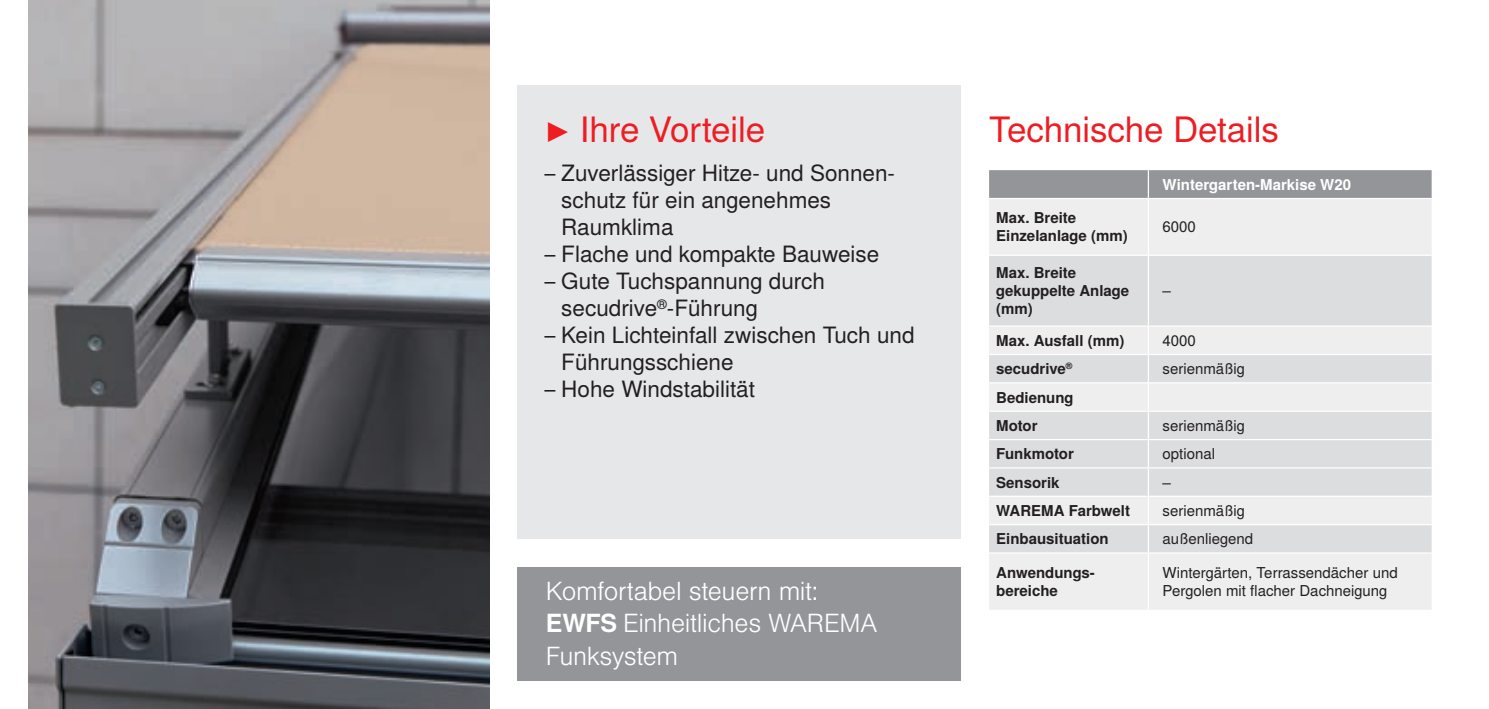
<style>
.page{position:relative;width:1489px;height:709px;background:#fff}
.page>*{position:absolute;margin:0;border:0;box-sizing:border-box;transform-origin:0 0}
.t1{font:35px "Nimbus San LOT";letter-spacing:-.005em;color:#ee1d23}
.t2{font:300 25px/32.5px "Nimbus San LOT";letter-spacing:-.015em;color:#fff}
.t3{font:22.5px "Nimbus San LOT";color:#231f20}
.t4{font:700 15px/18px "Nimbus San LOT";color:#231f20}
.t5{font:15px/18px "Nimbus San LOT";color:#231f20}
.t6{font:700 15px "Nimbus San LOT";color:#fff}
.s1{font-weight:700}
</style>
<div class="page">
<div style="left:517px;top:85px;width:443px;height:454px;background:#e6e7e9"></div>
<img style="left:28px;top:0;width:461px;height:709px">
<div style="left:517px;top:567px;width:443px;height:113px;background:#939598"></div>
<div style="left:989px;top:199px;width:442px;height:410px;background:#eeeeef"></div>
<svg style="left:989px;top:256px;width:442px;height:296px;background:#e1e2e3"></svg>
<svg style="left:989px;top:170px;width:442px;height:28px;background:#949699"></svg>
<hr style="left:1147px;top:199px;width:1px;height:55px;background:#fff">
<hr style="left:989px;top:254px;width:159px;height:2px;background:#fff">
<hr style="left:1148px;top:254px;width:283px;height:2px;background:#fff">
<hr style="left:1147px;top:256px;width:1px;height:69px;background:#fff">
<hr style="left:989px;top:325px;width:159px;height:2px;background:#fff">
<hr style="left:1148px;top:325px;width:283px;height:2px;background:#fff">
<svg style="left:1147px;top:327px;width:1px;height:225px"></svg>
<hr style="left:1147px;top:553px;width:1px;height:56px;background:#fff">
<hr style="left:989px;top:354px;width:159px;height:1px;background:#fff">
<hr style="left:1148px;top:354px;width:283px;height:1px;background:#fff">
<hr style="left:989px;top:382px;width:159px;height:1px;background:#fff">
<hr style="left:1148px;top:382px;width:283px;height:1px;background:#fff">
<hr style="left:989px;top:410px;width:159px;height:2px;background:#fff">
<hr style="left:1148px;top:410px;width:283px;height:2px;background:#fff">
<hr style="left:989px;top:439px;width:159px;height:1px;background:#fff">
<hr style="left:1148px;top:439px;width:283px;height:1px;background:#fff">
<hr style="left:989px;top:467px;width:159px;height:1px;background:#fff">
<hr style="left:1148px;top:467px;width:283px;height:1px;background:#fff">
<hr style="left:989px;top:495px;width:159px;height:2px;background:#fff">
<hr style="left:1148px;top:495px;width:283px;height:2px;background:#fff">
<hr style="left:989px;top:524px;width:159px;height:1px;background:#fff">
<hr style="left:1148px;top:524px;width:283px;height:1px;background:#fff">
<hr style="left:989px;top:552px;width:159px;height:1px;background:#fff">
<hr style="left:1148px;top:552px;width:283px;height:1px;background:#fff">
<h1 class="t1" style="left:543px;top:108px;width:223px">▶ Ihre Vorteile</h1>
<h1 class="t1" style="left:989px;top:108px;width:291px">Technische Details</h1>
<p class="t3" style="left:543px;top:160px;width:353px">− Zuverlässiger Hitze- und Sonnen-</p>
<p class="t3" style="left:561px;top:187px;width:271px">schutz für ein angenehmes</p>
<p class="t3" style="left:561px;top:214px;width:114px">Raumklima</p>
<p class="t3" style="left:543px;top:241px;width:337px">− Flache und kompakte Bauweise</p>
<p class="t3" style="left:543px;top:268px;width:283px">− Gute Tuchspannung durch</p>
<p class="t3" style="left:561px;top:295px;width:198px">secudrive<sup>®</sup>-Führung</p>
<p class="t3" style="left:543px;top:322px;width:372px">− Kein Lichteinfall zwischen Tuch und</p>
<p class="t3" style="left:561px;top:349px;width:174px">Führungsschiene</p>
<p class="t3" style="left:543px;top:376px;width:213px">− Hohe Windstabilität</p>
<p class="t6" style="left:1162px;top:175px;width:190px">Wintergarten-Markise W20</p>
<p class="t4" style="left:996px;top:210px;width:133px">Max. Breite<br>Einzelanlage (mm)</p>
<p class="t5" style="left:1162px;top:218px;width:35px">6000</p>
<p class="t4" style="left:996px;top:264px;width:135px">Max. Breite gekuppelte Anlage (mm)</p>
<p class="t5" style="left:1162px;top:282px;width:10px">–</p>
<p class="t4" style="left:996px;top:332px;width:130px">Max. Ausfall (mm)</p>
<p class="t5" style="left:1162px;top:332px;width:35px">4000</p>
<p class="t4" style="left:996px;top:360px;width:78px">secudrive<sup>®</sup></p>
<p class="t5" style="left:1162px;top:360px;width:84px">serienmäßig</p>
<p class="t4" style="left:996px;top:384px;width:79px;line-height:28.2px">Bedienung<br>Motor</p>
<p class="t5" style="left:1162px;top:417px;width:84px">serienmäßig</p>
<p class="t2" style="left:546px;top:574px;width:333px">Komfortabel steuern mit:<br><span class="s1">EWFS</span> Einheitliches WAREMA<br>Funksystem</p>
<p class="t4" style="left:996px;top:445px;width:79px">Funkmotor</p>
<p class="t5" style="left:1162px;top:445px;width:54px">optional</p>
<p class="t4" style="left:996px;top:474px;width:65px">Sensorik</p>
<p class="t5" style="left:1162px;top:473px;width:10px">–</p>
<p class="t4" style="left:996px;top:502px;width:135px">WAREMA Farbwelt</p>
<p class="t5" style="left:1162px;top:502px;width:84px">serienmäßig</p>
<p class="t4" style="left:996px;top:530px;width:114px">Einbausituation</p>
<p class="t5" style="left:1162px;top:530px;width:92px">außenliegend</p>
<p class="t4" style="left:996px;top:564px;width:100px">Anwendungs&shy;bereiche</p>
<p class="t5" style="left:1162px;top:564px;width:236px">Wintergärten, Terrassendächer und<br>Pergolen mit flacher Dachneigung</p>
</div>
